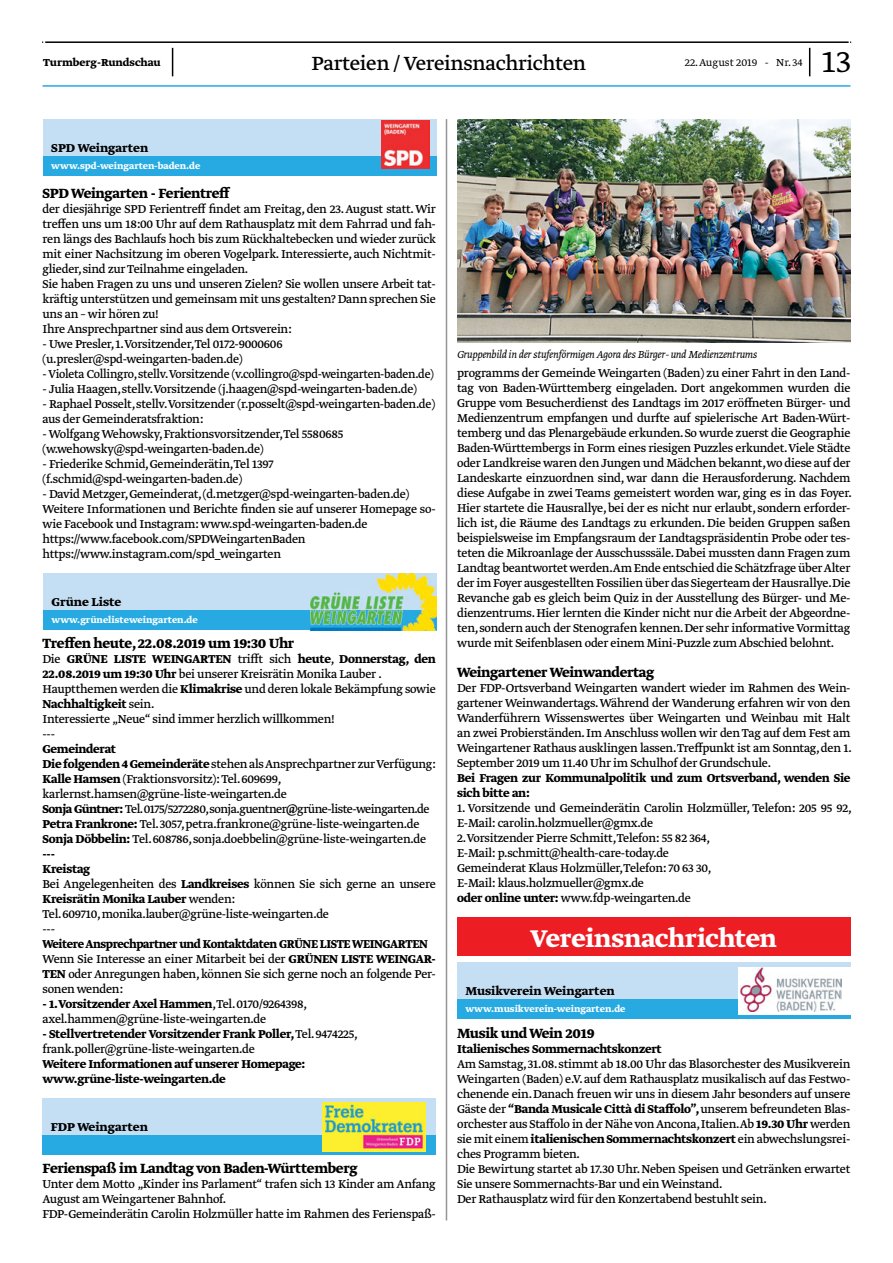
<style>
.page{position:relative;width:893px;height:1263px;background:#fff}
.page>*{position:absolute;margin:0;border:0;box-sizing:border-box;transform-origin:0 0}
.t1{font:300 36px "Greta Text Std";color:#000}
.t2{font:700 28.5px "Greta Text Std";letter-spacing:-.01em;color:#fff}
.t3{font:22.5px "Greta Text Std";letter-spacing:-.015em;color:#000}
.t4{font:700 15.75px "Greta Text Std";letter-spacing:-.02em;color:#000}
.t5{font:13.5px/15px "Greta Text Std";letter-spacing:-.02em;color:#000}
.t6{font:700 13.5px/15px "Greta Text Std";letter-spacing:-.02em;color:#000}
.t7{font:13.5px "Greta Text Std";letter-spacing:-.02em;color:#000;scale:.94 1}
.t8{font:700 13.5px "Greta Text Std";color:#000}
.t9{font:italic 300 12px "Greta Text Std";letter-spacing:-.02em;color:#000}
.t10{font:300 12px "Greta Text Std";color:#000}
.t11{font:700 12px "Greta Text Std";color:#000}
.t12{font:700 10.5px "Greta Text Std";color:#fff}
.s1{font-weight:700}
</style>
<div class="page">
<hr style="left:43px;top:85px;width:807px;height:2px;background:#27aae1">
<hr style="left:45px;top:41px;width:804px;height:2px;background:#000">
<svg style="left:809px;top:48px;width:1px;height:28px"></svg>
<svg style="left:172px;top:48px;width:1px;height:28px"></svg>
<hr style="left:446px;top:119px;width:1px;height:1101px;background:#939598">
<div style="left:43px;top:119px;width:393px;height:57px;background:#c4dff4"></div>
<div style="left:43px;top:156px;width:393px;height:20px;background:#27aae1"></div>
<img style="left:381px;top:121px;width:48px;height:47px">
<div style="left:43px;top:573px;width:394px;height:57px;background:#c4dff4"></div>
<div style="left:43px;top:610px;width:394px;height:20px;background:#27aae1"></div>
<img style="left:310px;top:573px;width:127px;height:57px">
<div style="left:43px;top:1098px;width:393px;height:57px;background:#c4dff4"></div>
<div style="left:43px;top:1135px;width:393px;height:20px;background:#27aae1"></div>
<img style="left:322px;top:1102px;width:104px;height:49px">
<img style="left:457px;top:119px;width:393px;height:224px">
<div style="left:457px;top:917px;width:393px;height:38px;background:#ed1d24"></div>
<div style="left:457px;top:962px;width:393px;height:57px;background:#c4dff4"></div>
<div style="left:457px;top:999px;width:393px;height:20px;background:#27aae1"></div>
<div style="left:738px;top:967px;width:112px;height:47px;background:#fff"></div>
<img style="left:741px;top:967px;width:101px;height:44px">
<p class="t11" style="left:43px;top:56px;width:119px">Turmberg-Rundschau</p>
<h3 class="t3" style="left:312px;top:50px;width:276px">Parteien / Vereinsnachrichten</h3>
<p class="t10" style="left:685px;top:56px;width:119px">22. August 2019 - Nr. 34</p>
<h1 class="t1" style="left:822px;top:41px;width:31px">13</h1>
<p class="t8" style="left:51px;top:140px;width:98px">SPD Weingarten</p>
<p class="t12" style="left:51px;top:159px;width:150px">www.spd-weingarten-baden.de</p>
<p class="t4" style="left:43px;top:184px;width:189px">SPD Weingarten - Ferientreff</p>
<p class="t5" style="left:43px;top:202px;width:395px">der diesjährige SPD Ferientreff findet am Freitag, den 23. August statt. Wir treffen uns um 18:00 Uhr auf dem Rathausplatz mit dem Fahrrad und fah&shy;ren längs des Bachlaufs hoch bis zum Rückhaltebecken und wieder zurück mit einer Nachsitzung im oberen Vogelpark. Interessierte, auch Nichtmit&shy;glieder, sind zur Teilnahme eingeladen.<br>Sie haben Fragen zu uns und unseren Zielen? Sie wollen unsere Arbeit tat&shy;kräftig unterstützen und gemeinsam mit uns gestalten? Dann sprechen Sie uns an – wir hören zu!<br>Ihre Ansprechpartner sind aus dem Ortsverein:</p>
<p class="t5" style="left:43px;top:337px;width:242px">- Uwe Presler, 1.Vorsitzender,Tel 0172-9000606 (u.presler@spd-weingarten-baden.de)</p>
<p class="t7" style="left:43px;top:366px;width:418px">- Violeta Collingro, stellv.Vorsitzende (v.collingro@spd-weingarten-baden.de)</p>
<p class="t5" style="left:43px;top:382px;width:376px">- Julia Haagen, stellv.Vorsitzende (j.haagen@spd-weingarten-baden.de)</p>
<p class="t5" style="left:43px;top:397px;width:394px">- Raphael Posselt, stellv.Vorsitzender (r.posselt@spd-weingarten-baden.de) aus der Gemeinderatsfraktion:</p>
<p class="t5" style="left:43px;top:427px;width:302px">- Wolfgang Wehowsky, Fraktionsvorsitzender,Tel 5580685 (w.wehowsky@spd-weingarten-baden.de)</p>
<p class="t5" style="left:43px;top:457px;width:232px">- Friederike Schmid, Gemeinderätin,Tel 1397 (f.schmid@spd-weingarten-baden.de)</p>
<p class="t5" style="left:43px;top:487px;width:395px">- David Metzger, Gemeinderat, (d.metzger@spd-weingarten-baden.de)<br>Weitere Informationen und Berichte finden sie auf unserer Homepage so&shy;wie Facebook und Instagram: www.spd-weingarten-baden.de https://www.facebook.com/SPDWeingartenBaden https://www.instagram.com/spd_weingarten</p>
<p class="t8" style="left:52px;top:594px;width:71px">Grüne Liste</p>
<p class="t12" style="left:52px;top:613px;width:148px">www.grünelisteweingarten.de</p>
<p class="t4" style="left:43px;top:634px;width:253px">Treffen heute, 22.08.2019 um 19:30 Uhr</p>
<p class="t5" style="left:43px;top:652px;width:395px">Die <span class="s1">GRÜNE LISTE WEINGARTEN</span> trifft sich <span class="s1">heute</span>, <span class="s1">Donnerstag, den 22.08.2019 um 19:30 Uhr</span> bei unserer Kreisrätin Monika Lauber .<br>Hauptthemen werden die <span class="s1">Klimakrise</span> und deren lokale Bekämpfung sowie <span class="s1">Nachhaltigkeit</span> sein.<br>Interessierte „Neue“ sind immer herzlich willkommen!<br>---</p>
<p class="t5" style="left:43px;top:742px;width:395px"><span class="s1">Gemeinderat<br>Die folgenden 4 Gemeinderäte</span> stehen als Ansprechpartner zur Verfügung:<br><span class="s1">Kalle Hamsen</span> (Fraktionsvorsitz): Tel. 609699, karlernst.hamsen@grüne-liste-weingarten.de<br><span class="s1">Sonja Güntner:</span> Tel.0175/5272280,sonja.guentner<span class="s1">@</span>grüne-liste-weingarten.de <span class="s1">Petra Frankrone:</span> Tel. 3057, petra.frankrone@grüne-liste-weingarten.de <span class="s1">Sonja Döbbelin:</span> Tel. 608786, sonja.doebbelin@grüne-liste-weingarten.de <span class="s1">---<br>Kreistag<br></span>Bei Angelegenheiten des <span class="s1">Landkreises</span> können Sie sich gerne an unsere <span class="s1">Kreisrätin Monika Lauber</span> wenden:<br>Tel. 609710, monika.lauber@grüne-liste-weingarten.de<br>---</p>
<p class="t5" style="left:43px;top:937px;width:395px"><span class="s1">Weitere Ansprechpartner und Kontaktdaten GRÜNE LISTE WEINGARTEN </span>Wenn Sie Interesse an einer Mitarbeit bei der <span class="s1">GRÜNEN LISTE WEINGAR-TEN</span> oder Anregungen haben, können Sie sich gerne noch an folgende Per&shy;sonen wenden:</p>
<p class="t5" style="left:43px;top:997px;width:266px"><span class="s1">- 1.Vorsitzender Axel Hammen</span>,Tel. 0170/9264398, axel.hammen@grüne-liste-weingarten.de</p>
<p class="t5" style="left:43px;top:1027px;width:317px"><span class="s1">- Stellvertretender Vorsitzender Frank Poller,</span> Tel. 9474225, frank.poller@grüne-liste-weingarten.de</p>
<p class="t6" style="left:43px;top:1057px;width:264px">Weitere Informationen auf unserer Homepage: www.grüne-liste-weingarten.de</p>
<p class="t8" style="left:51px;top:1119px;width:99px">FDP Weingarten</p>
<p class="t4" style="left:43px;top:1159px;width:317px">Ferienspaß im Landtag von Baden-Württemberg</p>
<p class="t5" style="left:43px;top:1177px;width:395px">Unter dem Motto „Kinder ins Parlament“ trafen sich 13 Kinder am Anfang<br>August am Weingartener Bahnhof.<br>FDP-Gemeinderätin Carolin Holzmüller hatte im Rahmen des Ferienspaß-</p>
<p class="t9" style="left:457px;top:347px;width:302px">Gruppenbild in der stufenförmigen Agora des Bürger- und Medienzentrums</p>
<p class="t5" style="left:457px;top:367px;width:396px;text-align:justify">programms der Gemeinde Weingarten (Baden) zu einer Fahrt in den Land&shy;tag von Baden-Württemberg eingeladen. Dort angekommen wurden die Gruppe vom Besucherdienst des Landtags im 2017 eröffneten Bürger- und Medienzentrum empfangen und durfte auf spielerische Art Baden-Würt&shy;temberg und das Plenargebäude erkunden. So wurde zuerst die Geographie Baden-Württembergs in Form eines riesigen Puzzles erkundet. Viele Städte oder Landkreise waren den Jungen und Mädchen bekannt,wo diese auf der Landeskarte einzuordnen sind, war dann die Herausforderung. Nachdem diese Aufgabe in zwei Teams gemeistert worden war, ging es in das Foyer.<br>Hier startete die Hausrallye, bei der es nicht nur erlaubt, sondern erforder&shy;lich ist, die Räume des Landtags zu erkunden. Die beiden Gruppen saßen beispielsweise im Empfangsraum der Landtagspräsidentin Probe oder tes&shy;teten die Mikroanlage der Ausschusssäle. Dabei mussten dann Fragen zum Landtag beantwortet werden.Am Ende entschied die Schätzfrage über Alter der im Foyer ausgestellten Fossilien über das Siegerteam der Hausrallye.Die Revanche gab es gleich beim Quiz in der Ausstellung des Bürger- und Me&shy;dienzentrums. Hier lernten die Kinder nicht nur die Arbeit der Abgeordne&shy;ten, sondern auch der Stenografen kennen. Der sehr informative Vormittag wurde mit Seifenblasen oder einem Mini-Puzzle zum Abschied belohnt.</p>
<p class="t4" style="left:457px;top:663px;width:199px">Weingartener Weinwandertag</p>
<p class="t5" style="left:457px;top:682px;width:396px;text-align:justify">Der FDP-Ortsverband Weingarten wandert wieder im Rahmen des Wein&shy;gartener Weinwandertags. Während der Wanderung erfahren wir von den Wanderführern Wissenswertes über Weingarten und Weinbau mit Halt an zwei Probierständen. Im Anschluss wollen wir den Tag auf dem Fest am Weingartener Rathaus ausklingen lassen.Treffpunkt ist am Sonntag, den 1.<br>September 2019 um 11.40 Uhr im Schulhof der Grundschule.</p>
<p class="t6" style="left:457px;top:771px;width:395px">Bei Fragen zur Kommunalpolitik und zum Ortsverband, wenden Sie sich bitte an:</p>
<p class="t5" style="left:457px;top:802px;width:396px">1. Vorsitzende und Gemeinderätin Carolin Holzmüller, Telefon: 205 95 92, E-Mail: carolin.holzmueller@gmx.de<br>2.Vorsitzender Pierre Schmitt,Telefon: 55 82 364,<br>E-Mail: p.schmitt@health-care-today.de<br>Gemeinderat Klaus Holzmüller,Telefon: 70 63 30,<br>E-Mail: klaus.holzmueller@gmx.de<br><span class="s1">oder online unter:</span> www.fdp-weingarten.de</p>
<h2 class="t2" style="left:531px;top:921px;width:248px">Vereinsnachrichten</h2>
<p class="t8" style="left:465px;top:983px;width:151px">Musikverein Weingarten</p>
<p class="t12" style="left:465px;top:1002px;width:162px">www.musikverein-weingarten.de</p>
<p class="t4" style="left:457px;top:1023px;width:139px">Musik und Wein 2019</p>
<p class="t6" style="left:457px;top:1041px;width:206px">Italienisches Sommernachtskonzert</p>
<p class="t5" style="left:457px;top:1057px;width:395px">Am Samstag, 31.08. stimmt ab 18.00 Uhr das Blasorchester des Musikverein Weingarten (Baden) e.V. auf dem Rathausplatz musikalisch auf das Festwo&shy;chenende ein. Danach freuen wir uns in diesem Jahr besonders auf unsere Gäste der <span class="s1">“Banda Musicale Città di Staffolo”,</span> unserem befreundeten Blas&shy;orchester aus Staffolo in der Nähe von Ancona,Italien.Ab <span class="s1">19.30 Uhr</span> werden sie mit einem <span class="s1">italienischen Sommernachtskonzert</span> ein abwechslungsrei&shy;ches Programm bieten.<br>Die Bewirtung startet ab 17.30 Uhr. Neben Speisen und Getränken erwartet Sie unsere Sommernachts-Bar und ein Weinstand.<br>Der Rathausplatz wird für den Konzertabend bestuhlt sein.</p>
</div>
